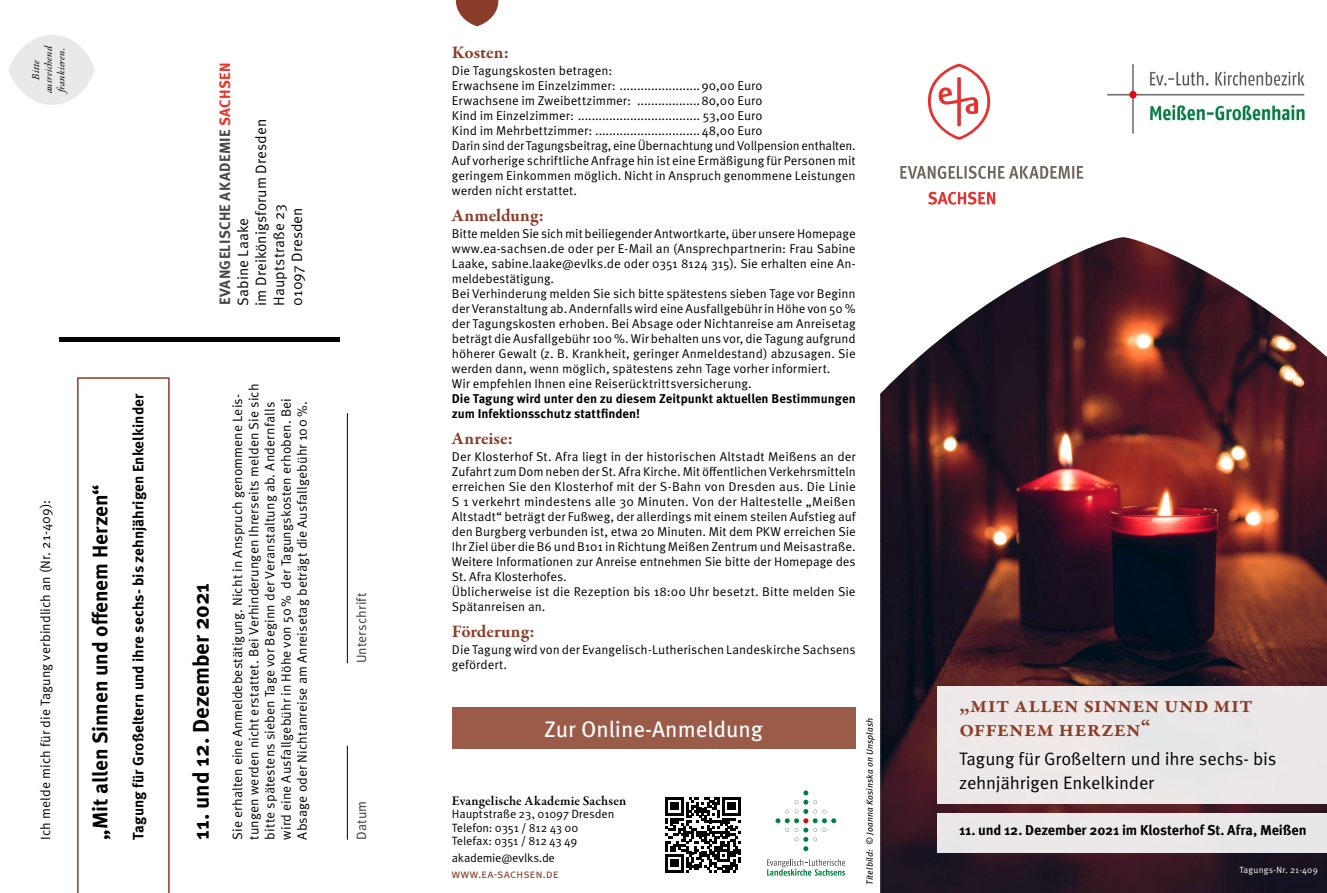
<style>
.page{position:relative;width:1327px;height:893px;background:#fff}
.page>*{position:absolute;margin:0;border:0;box-sizing:border-box;transform-origin:0 0}
.t1{font:600 24px/24px "Garamond Premr Pro";letter-spacing:.005em;color:#8a3e29}
.t2{font:700 22.5px "Meta OT";letter-spacing:-.01em;color:#000}
.t3{font:22.5px "Meta OT";color:#fff}
.t4{font:700 21px "Meta OT";letter-spacing:-.005em;color:#000}
.t5{font:18px/24px "Meta OT";letter-spacing:-.01em;color:#000}
.t6{font:700 18px "Garamond Premr Pro";color:#8a3e29}
.t7{font:15px/18px "Meta OT";color:#000}
.t8{font:700 15px "Meta OT";color:#000}
.t9{font:700 14.25px "Meta OT";letter-spacing:-.01em;color:#000}
.t10{font:13.5px/16.2px "Meta OT";letter-spacing:.005em;color:#000}
.t11{font:600 13.5px "Garamond Premr Pro";letter-spacing:.01em;color:#000}
.t12{font:13.5px "Meta OT";letter-spacing:.005em;color:#3a3a39}
.t13{font:12.75px/15px "Meta OT";color:#000}
.t14{font:700 12.75px/15px "Meta OT";color:#000}
.t15{font:12px/13.5px "Meta OT";letter-spacing:-.01em;color:#000}
.t16{font:12px "Meta OT";letter-spacing:-.005em;color:#8a3e29}
.t17{font:italic 10.5px/12.6px "Garamond Premr Pro";letter-spacing:.02em;color:#000;text-align:center}
.t18{font:italic 9px "Meta OT";letter-spacing:.015em;color:#000}
.t19{font:9px "Meta OT";letter-spacing:.025em;color:#fff}
.s1{font-weight:700;color:#484847}
.s2{font-weight:700;color:#e73429}
</style>
<div class="page">
<img style="left:880px;top:237px;width:447px;height:656px">
<div style="left:937px;top:686px;width:390px;height:118px;background:#ede7e8"></div>
<div style="left:937px;top:813px;width:390px;height:40px;background:#ece7e8"></div>
<svg style="left:900px;top:166px;width:183px;height:13px"></svg>
<svg style="left:927px;top:64px;width:63px;height:76px"></svg>
<svg style="left:928px;top:192px;width:67px;height:13px"></svg>
<svg style="left:767px;top:859px;width:78px;height:17px"></svg>
<svg style="left:775px;top:790px;width:61px;height:61px"></svg>
<img style="left:1107px;top:64px;width:198px;height:70px">
<svg style="left:665px;top:797px;width:75px;height:75px"></svg>
<svg style="left:456px;top:0;width:42px;height:26px"></svg>
<hr style="left:347px;top:746px;width:1px;height:94px;background:#000">
<hr style="left:347px;top:413px;width:1px;height:250px;background:#000">
<hr style="left:59px;top:338px;width:281px;height:4px;background:#000">
<div style="left:9px;top:35px;width:85px;height:70px;background:#e9e9e9;border-radius:50%"></div>
<svg style="left:77px;top:377px;width:93px;height:516px"></svg>
<div style="left:452px;top:708px;width:403px;height:41px;background:#9b5b49"></div>
<p class="t17" style="left:30px;top:93px;width:49px;rotate:-90deg">Bitte ausreichend frankieren.</p>
<p class="t10" style="left:37px;top:840px;width:341px;rotate:-90deg">Ich melde mich für die Tagung verbindlich an (Nr. 21-409):</p>
<h3 class="t4" style="left:87px;top:840px;width:357px;rotate:-90deg">„Mit allen Sinnen und offenem Herzen“</h3>
<p class="t8" style="left:129px;top:840px;width:447px;rotate:-90deg">Tagung für Großeltern und ihre sechs- bis zehnjährigen Enkelkinder</p>
<p class="t7" style="left:216px;top:306px;width:244px;rotate:-90deg"><span class="s1">EVANGELISCHE AKADEMIE</span> <span class="s2">SACHSEN<br></span>Sabine Laake<br>im Dreikönigsforum Dresden<br>Hauptstraße 23<br>01097 Dresden</p>
<h2 class="t2" style="left:187px;top:840px;width:258px;rotate:-90deg">11. und 12. Dezember 2021</h2>
<p class="t10" style="left:229px;top:840px;width:458px;rotate:-90deg">Sie erhalten eine Anmeldebestätigung. Nicht in Anspruch genommene Leis&shy;tungen werden nicht erstattet. Bei Verhinderungen Ihrerseits melden Sie sich bitte spätestens sieben Tage vor Beginn der Veranstaltung ab. Andernfalls wird eine Ausfallgebühr in Höhe von 50% der Tagungskosten erhoben. Bei Absage oder Nichtanreise am Anreisetag beträgt die Ausfallgebühr 100 %.</p>
<p class="t12" style="left:353px;top:663px;width:72px;rotate:-90deg">Unterschrift</p>
<p class="t12" style="left:353px;top:840px;width:40px;rotate:-90deg">Datum</p>
<h3 class="t6" style="left:452px;top:41px;width:59px">Kosten:</h3>
<p class="t13" style="left:452px;top:63px;width:405px">Die Tagungskosten betragen:<br>Erwachsene im Einzelzimmer: .......................90,00 Euro<br>Erwachsene im Zweibettzimmer: ..................80,00 Euro<br>Kind im Einzelzimmer: ................................... 53,00 Euro<br>Kind im Mehrbettzimmer: ..............................48,00 Euro<br>Darin sind der Tagungsbeitrag, eine Übernachtung und Vollpension enthalten.<br>Auf vorherige schriftliche Anfrage hin ist eine Ermäßigung für Personen mit geringem Einkommen möglich. Nicht in Anspruch genommene Leistungen werden nicht erstattet.</p>
<h3 class="t6" style="left:452px;top:204px;width:94px">Anmeldung:</h3>
<p class="t13" style="left:452px;top:226px;width:405px">Bitte melden Sie sich mit beiliegender Antwortkarte, über unsere Homepage www.ea-sachsen.de oder per E-Mail an (Ansprechpartnerin: Frau Sabine Laake, sabine.laake@evlks.de oder 0351 8124 315). Sie erhalten eine An&shy;meldebestätigung.<br>Bei Verhinderung melden Sie sich bitte spätestens sieben Tage vor Beginn der Veranstaltung ab. Andernfalls wird eine Ausfallgebühr in Höhe von 50 % der Tagungskosten erhoben. Bei Absage oder Nichtanreise am Anreisetag beträgt die Ausfallgebühr 100 %. Wir behalten uns vor, die Tagung aufgrund höherer Gewalt (z. B. Krankheit, geringer Anmeldestand) abzusagen. Sie werden dann, wenn möglich, spätestens zehn Tage vorher informiert.<br>Wir empfehlen Ihnen eine Reiserücktrittsversicherung.</p>
<p class="t14" style="left:452px;top:391px;width:405px">Die Tagung wird unter den zu diesem Zeitpunkt aktuellen Bestimmungen zum Infektionsschutz stattfinden!</p>
<h3 class="t6" style="left:452px;top:427px;width:63px">Anreise:</h3>
<p class="t13" style="left:452px;top:449px;width:405px">Der Klosterhof St. Afra liegt in der historischen Altstadt Meißens an der Zufahrt zum Dom neben der St. Afra Kirche. Mit öffentlichen Verkehrsmitteln erreichen Sie den Klosterhof mit der S-Bahn von Dresden aus. Die Linie S 1 verkehrt mindestens alle 30 Minuten. Von der Haltestelle „Meißen Altstadt“ beträgt der Fußweg, der allerdings mit einem steilen Aufstieg auf den Burgberg verbunden ist, etwa 20 Minuten. Mit dem PKW erreichen Sie Ihr Ziel über die B6 und B101 in Richtung Meißen Zentrum und Meisastraße.<br>Weitere Informationen zur Anreise entnehmen Sie bitte der Homepage des St. Afra Klosterhofes.<br>Üblicherweise ist die Rezeption bis 18:00 Uhr besetzt. Bitte melden Sie Spätanreisen an.</p>
<h3 class="t6" style="left:452px;top:620px;width:85px">Förderung:</h3>
<p class="t13" style="left:452px;top:642px;width:405px">Die Tagung wird von der Evangelisch-Lutherischen Landeskirche Sachsens gefördert.</p>
<h2 class="t3" style="left:544px;top:715px;width:220px">Zur Online-Anmeldung</h2>
<p class="t11" style="left:452px;top:792px;width:176px">Evangelische Akademie Sachsen</p>
<p class="t15" style="left:452px;top:807px;width:164px">Hauptstraße 23, 01097 Dresden<br>Telefon: 0351 / 812 43 00<br>Telefax: 0351 / 812 43 49</p>
<p class="t15" style="left:452px;top:851px;width:104px">akademie@evlks.de</p>
<p class="t16" style="left:452px;top:867px;width:108px">www.ea-sachsen.de</p>
<p class="t18" style="left:864px;top:885px;width:169px;rotate:-90deg">Titelbild: © Joanna Kosinska on Unsplash</p>
<h1 class="t1" style="left:959px;top:693px;width:295px">„Mit allen Sinnen und mit offenem Herzen“</h1>
<h3 class="t5" style="left:959px;top:746px;width:319px">Tagung für Großeltern und ihre sechs- bis zehnjährigen Enkelkinder</h3>
<p class="t9" style="left:959px;top:821px;width:349px">11. und 12. Dezember 2021 im Klosterhof St. Afra, Meißen</p>
<p class="t19" style="left:1239px;top:864px;width:80px">Tagungs-Nr. 21-409</p>
</div>
